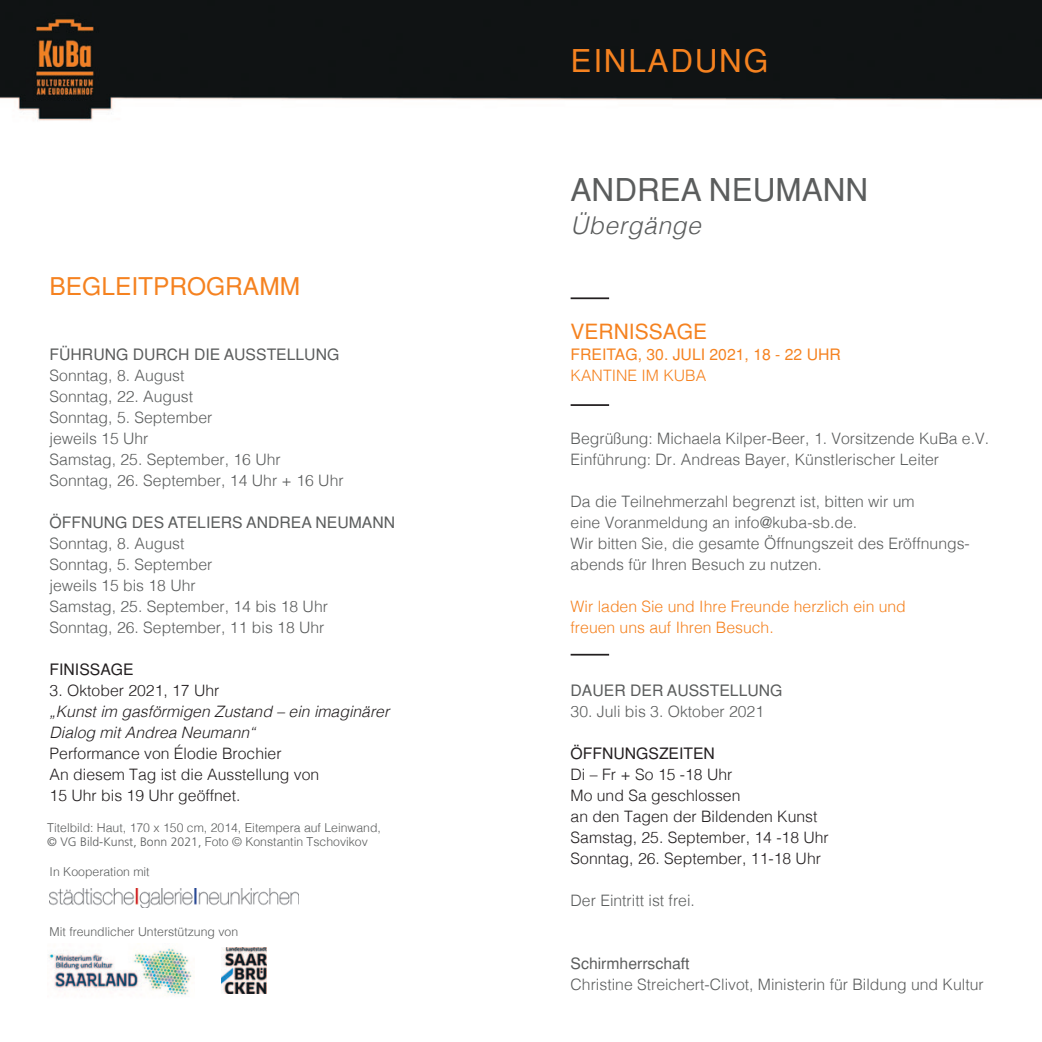
<style>
.page{position:relative;width:1042px;height:1042px;background:#fff}
.page>*{position:absolute;margin:0;border:0;box-sizing:border-box;transform-origin:0 0}
.t1{font:31.5px "Helvetica";color:#5b5d5d}
.t2{font:31.5px "Helvetica";letter-spacing:.055em;color:#f58220}
.t3{font:24.5px "Helvetica";color:#f58220}
.t4{font:italic 300 24.5px "Helvetica";letter-spacing:.025em;color:#5b5d5d}
.t5{font:21px "Helvetica";color:#f58220}
.t6{font:300 15.75px/21px "Helvetica";color:#5b5d5d}
.t7{font:300 15.75px/21px "Helvetica";color:#231f20}
.t8{font:15.75px "Helvetica";color:#5b5d5d}
.t9{font:300 15.75px/21px "Helvetica";color:#f58220}
.t10{font:italic 300 15.75px/21px "Helvetica";color:#231f20}
.t11{font:15.75px "Helvetica";color:#f58220}
.t12{font:15.75px "Helvetica";color:#231f20}
.t13{font:300 12.25px "Helvetica";color:#5b5d5d}
.s1{font-family:"Frutiger"}
</style>
<div class="page">
<img style="left:221px;top:947px;width:45px;height:46px">
<img style="left:49px;top:948px;width:143px;height:48px">
<img style="left:50px;top:889px;width:248px;height:19px">
<img style="left:0;top:0;width:1042px;height:121px">
<hr style="left:570px;top:297px;width:39px;height:2px;background:#231f20">
<hr style="left:570px;top:404px;width:39px;height:2px;background:#231f20">
<hr style="left:570px;top:654px;width:39px;height:1px;background:#231f20">
<p class="t3" style="left:50px;top:277px;width:252px">BEGLEITPROGRAMM</p>
<p class="t8" style="left:50px;top:349px;width:291px">FÜHRUNG DURCH DIE AUSSTELLUNG</p>
<p class="t6" style="left:50px;top:366px;width:136px">Sonntag, 8. August</p>
<p class="t6" style="left:50px;top:387px;width:145px">Sonntag, 22. August</p>
<p class="t6" style="left:50px;top:408px;width:164px">Sonntag, 5. September</p>
<p class="t6" style="left:50px;top:429px;width:100px">jeweils 15 Uhr</p>
<p class="t6" style="left:50px;top:450px;width:233px">Samstag, 25. September, 16 Uhr</p>
<p class="t6" style="left:50px;top:471px;width:296px">Sonntag, 26. September, 14 Uhr + 16 Uhr</p>
<p class="t8" style="left:50px;top:517px;width:347px">ÖFFNUNG DES ATELIERS ANDREA NEUMANN</p>
<p class="t6" style="left:50px;top:534px;width:136px">Sonntag, 8. August</p>
<p class="t6" style="left:50px;top:555px;width:164px">Sonntag, 5. September</p>
<p class="t6" style="left:50px;top:576px;width:148px">jeweils 15 bis 18 Uhr</p>
<p class="t6" style="left:50px;top:597px;width:280px">Samstag, 25. September, 14 bis 18 Uhr</p>
<p class="t6" style="left:50px;top:618px;width:276px">Sonntag, 26. September, 11 bis 18 Uhr</p>
<p class="t12" style="left:50px;top:664px;width:86px">FINISSAGE</p>
<p class="t7" style="left:50px;top:681px;width:171px">3. Oktober 2021, 17 Uhr</p>
<p class="t10" style="left:50px;top:702px;width:341px">„Kunst im gasförmigen Zustand – ein imaginärer<br>Dialog mit Andrea Neumann“</p>
<p class="t7" style="left:50px;top:744px;width:233px">Performance von Élodie Brochier</p>
<p class="t7" style="left:50px;top:765px;width:271px">An diesem Tag ist die Ausstellung von<br>15 Uhr bis 19 Uhr geöffnet.</p>
<p class="t13" style="left:47px;top:822px;width:335px">Titelbild: Haut, 170 x 150 cm, 2014, Eitempera auf Leinwand,</p>
<p class="t13" style="left:47px;top:836px;width:322px"><span class="s1">© VG Bild-Kunst, Bonn 2021,</span> Foto © Konstantin Tschovikov</p>
<p class="t13" style="left:50px;top:867px;width:102px">In Kooperation mit</p>
<p class="t13" style="left:50px;top:926px;width:190px">Mit freundlicher Unterstützung von</p>
<p class="t2" style="left:570px;top:49px;width:199px">EINLADUNG</p>
<p class="t1" style="left:570px;top:179px;width:299px">ANDREA NEUMANN</p>
<p class="t4" style="left:570px;top:215px;width:132px">Übergänge</p>
<p class="t5" style="left:570px;top:324px;width:138px">VERNISSAGE</p>
<p class="t11" style="left:570px;top:348px;width:272px">FREITAG, 30. JULI 2021, 18 - 22 UHR</p>
<p class="t9" style="left:570px;top:366px;width:137px">KANTINE IM KUBA</p>
<p class="t6" style="left:570px;top:429px;width:420px">Begrüßung: Michaela Kilper-Beer, 1. Vorsitzende KuBa e.V.</p>
<p class="t6" style="left:570px;top:450px;width:370px">Einführung: Dr. Andreas Bayer, Künstlerischer Leiter</p>
<p class="t6" style="left:570px;top:492px;width:345px">Da die Teilnehmerzahl begrenzt ist, bitten wir um eine Voranmeldung an info@kuba-sb.de.</p>
<p class="t6" style="left:570px;top:534px;width:401px">Wir bitten Sie, die gesamte Öffnungszeit des Eröffnungs&shy;abends für Ihren Besuch zu nutzen.</p>
<p class="t9" style="left:570px;top:597px;width:337px">Wir laden Sie und Ihre Freunde herzlich ein und freuen uns auf Ihren Besuch.</p>
<p class="t8" style="left:570px;top:684px;width:213px">DAUER DER AUSSTELLUNG</p>
<p class="t6" style="left:570px;top:702px;width:195px">30. Juli bis 3. Oktober 2021</p>
<p class="t12" style="left:570px;top:747px;width:146px">ÖFFNUNGSZEITEN</p>
<p class="t7" style="left:570px;top:765px;width:163px">Di – Fr + So 15 -18 Uhr</p>
<p class="t7" style="left:570px;top:786px;width:171px">Mo und Sa geschlossen</p>
<p class="t7" style="left:570px;top:807px;width:248px">an den Tagen der Bildenden Kunst</p>
<p class="t7" style="left:570px;top:828px;width:260px">Samstag, 25. September, 14 -18 Uhr</p>
<p class="t7" style="left:570px;top:849px;width:252px">Sonntag, 26. September, 11-18 Uhr</p>
<p class="t6" style="left:570px;top:891px;width:126px">Der Eintritt ist frei.</p>
<p class="t8" style="left:570px;top:957px;width:121px">Schirmherrschaft</p>
<p class="t6" style="left:570px;top:975px;width:415px">Christine Streichert-Clivot, Ministerin für Bildung und Kultur</p>
</div>
